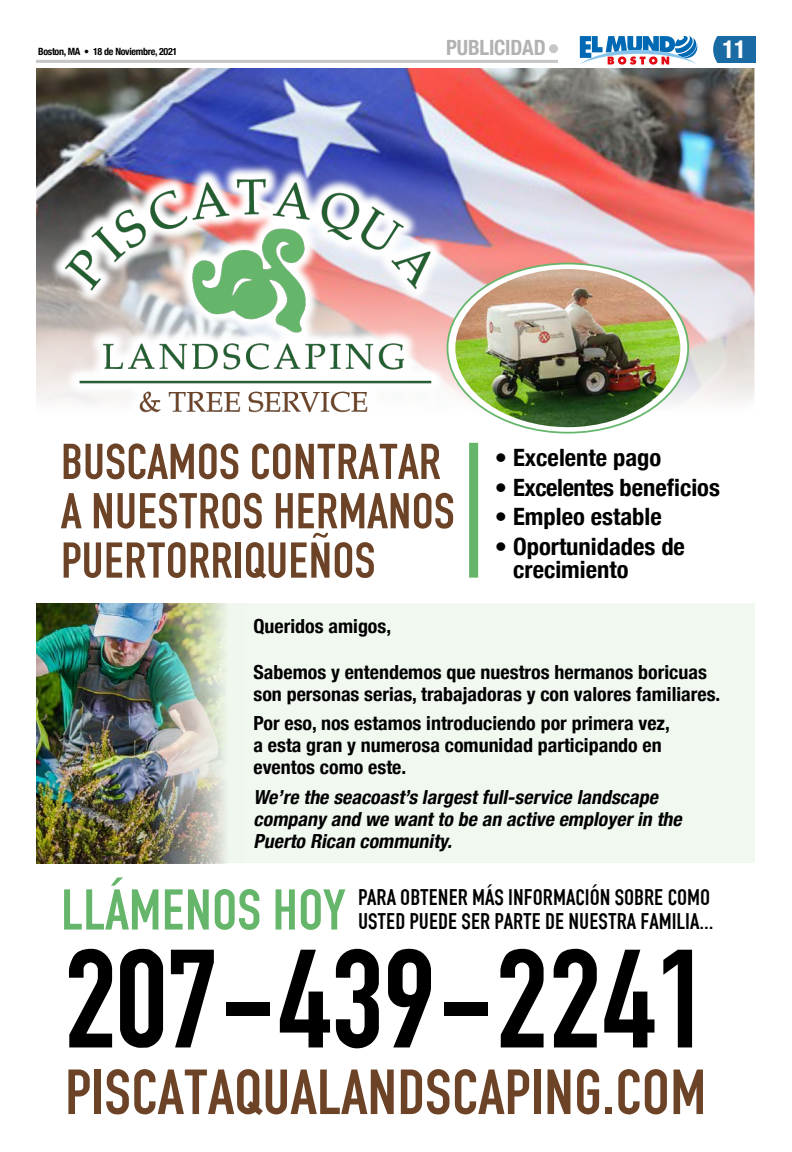
<style>
.page{position:relative;width:792px;height:1152px;background:#fff}
.page>*{position:absolute;margin:0;border:0;box-sizing:border-box;transform-origin:0 0}
.t1{font:145.9px "Roadgeek 2005 Engschrift";color:#000}
.t2{font:66.5px "Roadgeek 2005 Engschrift";color:#6c4326}
.t3{font:60px "Roadgeek 2005 Engschrift";color:#65b66b}
.t4{font:52.5px/49.3px "Roadgeek 2005 Engschrift";color:#6c4326}
.t5{font:700 condensed 25px "Helvetica Neue";color:#fff}
.t6{font:700 condensed 23.9px/22.5px "Helvetica Neue";color:#000}
.t7{font:23.7px/23.4px "Roadgeek 2005 Engschrift";color:#000}
.t8{font:700 condensed 21px "Helvetica Neue";letter-spacing:-.01em;color:#b3b2b2}
.t9{font:700 condensed 19.4px/21.9px "Helvetica Neue";color:#000}
.t10{font:italic 700 condensed 19.4px/21.9px "Helvetica Neue";color:#000}
.t11{font:700 condensed 10px "Helvetica Neue";letter-spacing:-.03em;color:#000}
</style>
<div class="page">
<hr style="left:36px;top:60px;width:522px;height:3px;background:#c6c6c6">
<div style="left:549px;top:44px;width:9px;height:9px;background:#c6c6c6;border-radius:50%"></div>
<svg style="left:713px;top:36px;width:43px;height:27px"></svg>
<svg style="left:580px;top:36px;width:117px;height:29px"></svg>
<img style="left:36px;top:69px;width:718px;height:334px">
<div style="left:140px;top:603px;width:614px;height:260px;background:#f0f8f0"></div>
<img style="left:36px;top:603px;width:190px;height:260px">
<img style="left:50px;top:164px;width:396px;height:239px">
<img style="left:53px;top:174px;width:391px;height:239px">
<div style="left:469px;top:443px;width:9px;height:135px;background:#65b66b"></div>
<svg style="left:448px;top:264px;width:240px;height:169px"></svg>
<img style="left:455px;top:269px;width:225px;height:158px">
<p class="t11" style="left:38px;top:43px;width:141px">Boston, MA • 18 de Noviembre, 2021</p>
<p class="t8" style="left:446px;top:30px;width:101px">PUBLICIDAD</p>
<p class="t5" style="left:723px;top:28px;width:25px">11</p>
<h3 class="t4" style="left:61px;top:436px;width:396px">BUSCAMOS CONTRATAR<br>A NUESTROS HERMANOS<br>PUERTORRIQUEÑOS</h3>
<p class="t6" style="left:495px;top:445px;width:168px">• Excelente pago</p>
<p class="t6" style="left:495px;top:474px;width:227px">• Excelentes beneficios</p>
<p class="t6" style="left:495px;top:504px;width:168px">• Empleo estable</p>
<p class="t6" style="left:513px;top:534px;width:173px;text-indent:-18px">• Oportunidades de crecimiento</p>
<p class="t9" style="left:254px;top:614px;width:139px">Queridos amigos,</p>
<p class="t9" style="left:254px;top:659px;width:468px">Sabemos y entendemos que nuestros hermanos boricuas son personas serias, trabajadoras y con valores familiares.</p>
<p class="t9" style="left:254px;top:711px;width:418px">Por eso, nos estamos introduciendo por primera vez, a esta gran y numerosa comunidad participando en eventos como este.</p>
<p class="t10" style="left:254px;top:785px;width:435px">We’retheseacoast’slargestfull-servicelandscape companyand wewanttobean activeemployerin the<br>PuertoRican community.</p>
<h3 class="t3" style="left:61px;top:874px;width:286px">LLÁMENOS HOY</h3>
<p class="t7" style="left:358px;top:885px;width:357px">PARA OBTENER MÁS INFORMACIÓN SOBRE COMO<br>USTED PUEDE SER PARTE DE NUESTRA FAMILIA…</p>
<h1 class="t1" style="left:64px;top:914px;width:646px">207-439-2241</h1>
<h2 class="t2" style="left:65px;top:1053px;width:643px">PISCATAQUALANDSCAPING.COM</h2>
</div>
